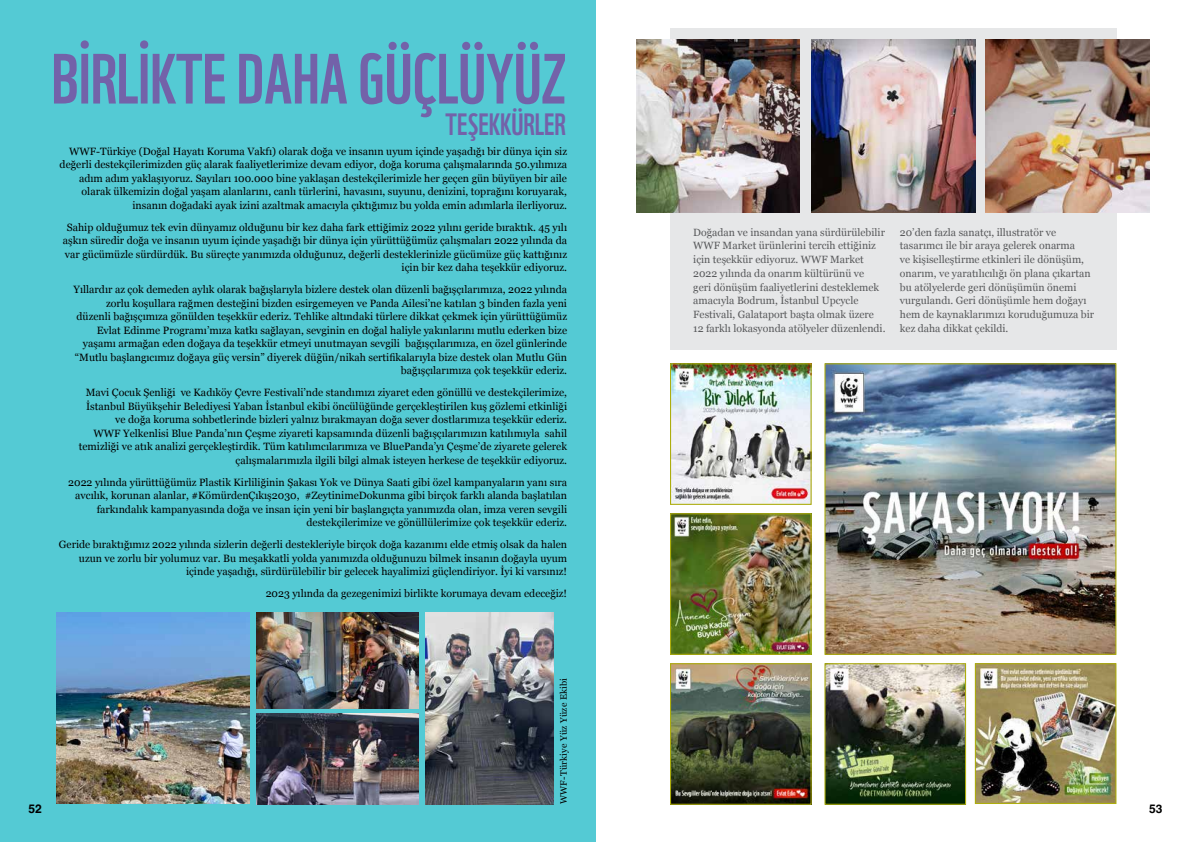
<style>
.page{position:relative;width:1191px;height:842px;background:#fff}
.page>*{position:absolute;margin:0;border:0;box-sizing:border-box;transform-origin:0 0}
.t1{font:69px "WWF";color:#7362a9}
.t2{font:30px "WWF";color:#7362a9}
.t3{font:700 12px "Helvetica";color:#000}
.t4{font:10.6px/13.5px "Georgia";color:#000;text-align:right}
.t5{font:10.5px/13.7px "Georgia";color:#58595b}
.t6{font:9.2px "Georgia";letter-spacing:.02em;color:#000}
</style>
<div class="page">
<img style="left:826px;top:365px;width:288px;height:288px">
<div style="left:824px;top:363px;width:292px;height:292px;border:1px solid #adad0d"></div>
<div style="left:0;top:0;width:595px;height:842px;background:#54cad4"></div>
<img style="left:57px;top:612px;width:192px;height:191px">
<img style="left:425px;top:612px;width:128px;height:193px">
<img style="left:256px;top:612px;width:162px;height:96px">
<img style="left:256px;top:714px;width:162px;height:90px">
<div style="left:670px;top:28px;width:446px;height:322px;background:#e6e7e8"></div>
<img style="left:672px;top:365px;width:137px;height:138px">
<div style="left:670px;top:363px;width:141px;height:142px;border:1px solid #adad0d"></div>
<img style="left:672px;top:515px;width:137px;height:138px">
<div style="left:670px;top:513px;width:141px;height:142px;border:1px solid #adad0d"></div>
<img style="left:976px;top:665px;width:138px;height:137px">
<div style="left:974px;top:663px;width:142px;height:141px;border:1px solid #adad0d"></div>
<img style="left:826px;top:665px;width:138px;height:138px">
<div style="left:824px;top:663px;width:142px;height:142px;border:1px solid #adad0d"></div>
<img style="left:672px;top:665px;width:137px;height:138px">
<div style="left:670px;top:663px;width:141px;height:142px;border:1px solid #adad0d"></div>
<img style="left:636px;top:39px;width:163px;height:173px">
<img style="left:811px;top:39px;width:164px;height:173px">
<img style="left:985px;top:39px;width:164px;height:173px">
<h1 class="t1" style="left:51px;top:25px;width:516px">BİRLİKTE DAHA GÜÇLÜYÜZ</h1>
<p class="t4" style="left:60px;top:144px;width:509px">WWF-Türkiye (Doğal Hayatı Koruma Vakfı) olarak doğa ve insanın uyum içinde yaşadığı bir dünya için siz değerli destekçilerimizden güç alarak faaliyetlerimize devam ediyor, doğa koruma çalışmalarında 50.yılımıza adım adım yaklaşıyoruz. Sayıları 100.000 bine yaklaşan destekçilerimizle her geçen gün büyüyen bir aile olarak ülkemizin doğal yaşam alanlarını, canlı türlerini, havasını, suyunu, denizini, toprağını koruyarak, insanın doğadaki ayak izini azaltmak amacıyla çıktığımız bu yolda emin adımlarla ilerliyoruz.</p>
<p class="t4" style="left:63px;top:220px;width:505px">Sahip olduğumuz tek evin dünyamız olduğunu bir kez daha fark ettiğimiz 2022 yılını geride bıraktık. 45 yılı aşkın süredir doğa ve insanın uyum içinde yaşadığı bir dünya için yürüttüğümüz çalışmaları 2022 yılında da var gücümüzle sürdürdük. Bu süreçte yanımızda olduğunuz, değerli desteklerinizle gücümüze güç kattığınız için bir kez daha teşekkür ediyoruz.</p>
<p class="t4" style="left:74px;top:282px;width:495px">Yıllardır az çok demeden aylık olarak bağışlarıyla bizlere destek olan düzenli bağışçılarımıza, 2022 yılında zorlu koşullara rağmen desteğini bizden esirgemeyen ve Panda Ailesi’ne katılan 3 binden fazla yeni düzenli bağışçımıza gönülden teşekkür ederiz. Tehlike altındaki türlere dikkat çekmek için yürüttüğümüz Evlat Edinme Programı’mıza katkı sağlayan, sevginin en doğal haliyle yakınlarını mutlu ederken bize yaşamı armağan eden doğaya da teşekkür etmeyi unutmayan sevgili bağışçılarımıza, en özel günlerinde “Mutlu başlangıcımız doğaya güç versin” diyerek düğün/nikah sertifikalarıyla bize destek olan Mutlu Gün bağışçılarımıza çok teşekkür ederiz.</p>
<p class="t4" style="left:79px;top:385px;width:490px">Mavi Çocuk Şenliği ve Kadıköy Çevre Festivali’nde standımızı ziyaret eden gönüllü ve destekçilerimize, İstanbul Büyükşehir Belediyesi Yaban İstanbul ekibi öncülüğünde gerçekleştirilen kuş gözlemi etkinliği ve doğa koruma sohbetlerinde bizleri yalnız bırakmayan doğa sever dostlarımıza teşekkür ederiz.<br>WWF Yelkenlisi Blue Panda’nın Çeşme ziyareti kapsamında düzenli bağışçılarımızın katılımıyla sahil temizliği ve atık analizi gerçekleştirdik. Tüm katılımcılarımıza ve BluePanda’yı Çeşme’de ziyarete gelerek çalışmalarımızla ilgili bilgi almak isteyen herkese de teşekkür ediyoruz.</p>
<p class="t4" style="left:68px;top:475px;width:500px">2022 yılında yürüttüğümüz Plastik Kirliliğinin Şakası Yok ve Dünya Saati gibi özel kampanyaların yanı sıra avcılık, korunan alanlar, #KömürdenÇıkış2030, #ZeytinimeDokunma gibi birçok farklı alanda başlatılan farkındalık kampanyasında doğa ve insan için yeni bir başlangıçta yanımızda olan, imza veren sevgili destekçilerimize ve gönüllülerimize çok teşekkür ederiz.</p>
<p class="t4" style="left:59px;top:537px;width:510px">Geride bıraktığımız 2022 yılında sizlerin değerli destekleriyle birçok doğa kazanımı elde etmiş olsak da halen uzun ve zorlu bir yolumuz var. Bu meşakkatli yolda yanımızda olduğunuzu bilmek insanın doğayla uyum içinde yaşadığı, sürdürülebilir bir gelecek hayalimizi güçlendiriyor. İyi ki varsınız!</p>
<p class="t4" style="left:266px;top:586px;width:303px">2023 yılında da gezegenimizi birlikte korumaya devam edeceğiz!</p>
<h2 class="t2" style="left:445px;top:101px;width:122px">TEŞEKKÜRLER</h2>
<p class="t5" style="left:693px;top:225px;width:194px">Doğadan ve insandan yana sürdürülebilir WWF Market ürünlerini tercih ettiğiniz için teşekkür ediyoruz. WWF Market 2022 yılında da onarım kültürünü ve<br>geri dönüşüm faaliyetlerini desteklemek amacıyla Bodrum, İstanbul Upcycle Festivali, Galataport başta olmak üzere 12 farklı lokasyonda atölyeler düzenlendi.</p>
<p class="t5" style="left:900px;top:225px;width:196px">20’den fazla sanatçı, illustratör ve tasarımcı ile bir araya gelerek onarma<br>ve kişiselleştirme etkinleri ile dönüşüm, onarım, ve yaratılıcılığı ön plana çıkartan bu atölyelerde geri dönüşümün önemi vurgulandı. Geri dönüşümle hem doğayı hem de kaynaklarımızı koruduğumuza bir kez daha dikkat çekildi.</p>
<p class="t6" style="left:557px;top:804px;width:128px;rotate:-90deg">WWF-Türkiye Yüz Yüze Ekibi</p>
<p class="t3" style="left:28px;top:801px;width:15px">52</p>
<p class="t3" style="left:1149px;top:802px;width:15px">53</p>
</div>
